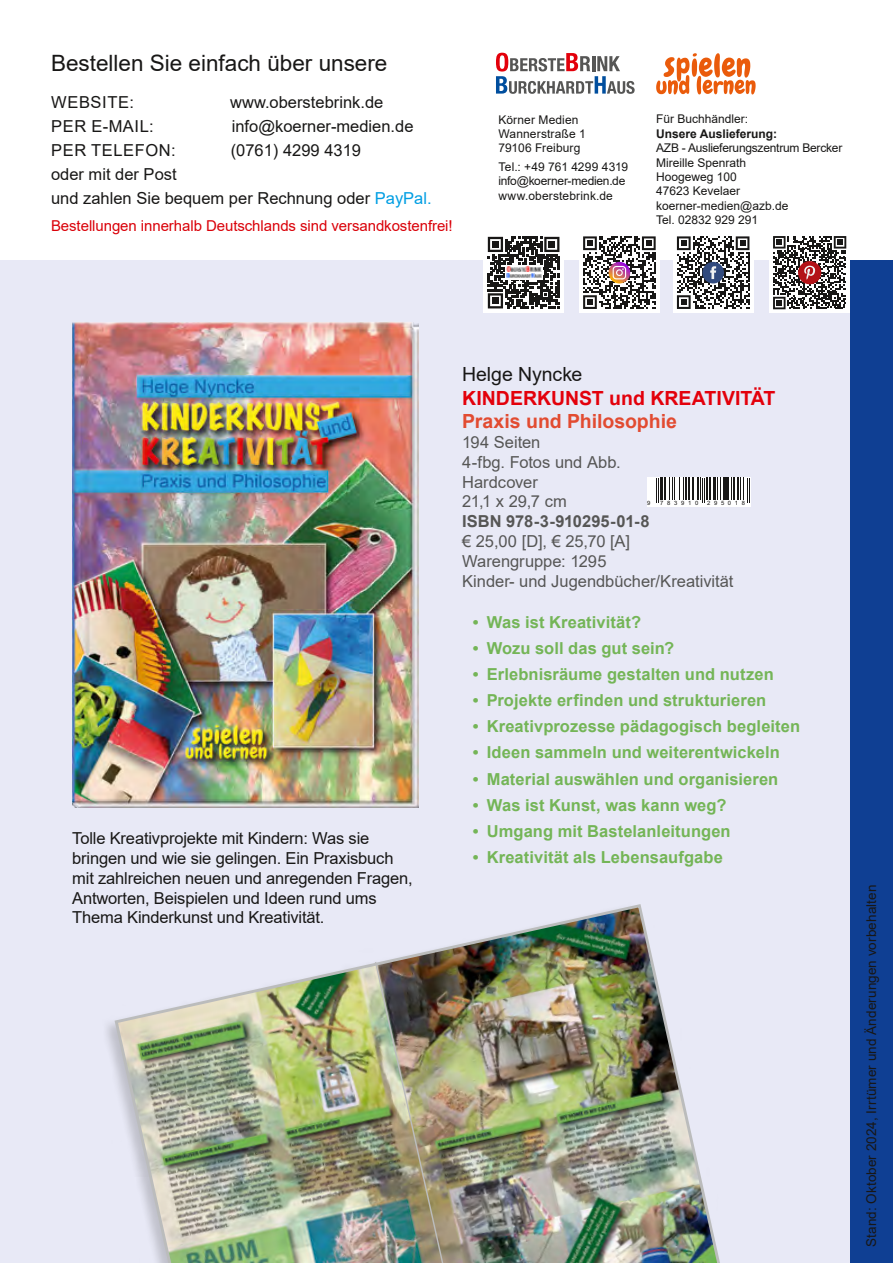
<style>
.page{position:relative;width:893px;height:1263px;background:#fff}
.page>*{position:absolute;margin:0;border:0;box-sizing:border-box;transform-origin:0 0}
.t1{font:22.5px "Arial";color:#181716}
.t2{font:700 19.5px "Arial";color:#e3000b}
.t3{font:700 19.5px "Arial";color:#e24b31}
.t4{font:19.5px "Arial";letter-spacing:-.005em;color:#181716}
.t5{font:16.5px/19.8px "Arial";letter-spacing:-.01em;color:#181716}
.t6{font:700 16.5px "Arial";letter-spacing:.005em;color:#74b557}
.t7{font:16.5px/19.8px "Arial";color:#565655}
.t8{font:700 16.5px "Arial";letter-spacing:-.005em;color:#565655}
.t9{font:15px "Arial";letter-spacing:-.005em;color:#da0009}
.t10{font:13.5px "Arial";letter-spacing:.005em;color:#181716}
.t11{font:12px/14.4px "Arial";color:#181716}
.t12{font:700 12px "Arial";color:#181716}
.t13{font:5.85px "Arial";letter-spacing:.635em;color:#181716}
.s1{color:#009ee3}
</style>
<div class="page">
<div style="left:0;top:215px;width:893px;height:1048px;background:#e8e9f6"></div>
<div style="left:850px;top:230px;width:43px;height:1033px;background:#0f3f93"></div>
<div style="left:0;top:0;width:893px;height:259px;background:#fff"></div>
<svg style="left:496px;top:53px;width:139px;height:41px"></svg>
<svg style="left:656px;top:53px;width:100px;height:41px"></svg>
<svg style="left:483px;top:236px;width:81px;height:77px"></svg>
<svg style="left:488px;top:237px;width:71px;height:71px;background:#666565"></svg>
<div style="left:492px;top:241px;width:7px;height:7px;background:#181716"></div>
<div style="left:549px;top:241px;width:6px;height:7px;background:#181716"></div>
<div style="left:492px;top:298px;width:7px;height:6px;background:#181716"></div>
<img style="left:505px;top:265px;width:37px;height:15px">
<div style="left:579px;top:232px;width:81px;height:81px;background:#fff"></div>
<svg style="left:583px;top:236px;width:73px;height:73px"></svg>
<div style="left:769px;top:232px;width:81px;height:81px;background:#fff"></div>
<svg style="left:773px;top:236px;width:73px;height:73px"></svg>
<div style="left:673px;top:232px;width:80px;height:81px;background:#fff"></div>
<svg style="left:677px;top:236px;width:72px;height:73px"></svg>
<img style="left:72px;top:322px;width:347px;height:486px">
<img style="left:113px;top:904px;width:607px;height:359px">
<div style="left:362px;top:960px;width:99px;height:303px;background:#181716;opacity:.2"></div>
<img style="left:374px;top:960px;width:86px;height:303px">
<svg style="left:647px;top:478px;width:103px;height:29px"></svg>
<svg style="left:656px;top:478px;width:3px;height:25px"></svg>
<hr style="left:660px;top:478px;width:3px;height:22px;background:#181716">
<hr style="left:664px;top:478px;width:2px;height:22px;background:#181716">
<svg style="left:669px;top:478px;width:17px;height:22px"></svg>
<hr style="left:687px;top:478px;width:2px;height:22px;background:#181716">
<hr style="left:691px;top:478px;width:2px;height:22px;background:#181716">
<hr style="left:696px;top:478px;width:2px;height:22px;background:#181716">
<svg style="left:699px;top:478px;width:5px;height:25px"></svg>
<hr style="left:705px;top:478px;width:2px;height:22px;background:#181716">
<hr style="left:708px;top:478px;width:2px;height:22px;background:#181716">
<hr style="left:712px;top:478px;width:3px;height:22px;background:#181716">
<svg style="left:716px;top:478px;width:4px;height:22px"></svg>
<hr style="left:722px;top:478px;width:3px;height:22px;background:#181716">
<hr style="left:726px;top:478px;width:3px;height:22px;background:#181716">
<svg style="left:731px;top:478px;width:1px;height:22px"></svg>
<hr style="left:733px;top:478px;width:2px;height:22px;background:#181716">
<hr style="left:737px;top:478px;width:2px;height:22px;background:#181716">
<svg style="left:740px;top:478px;width:10px;height:25px"></svg>
<h1 class="t1" style="left:51px;top:48px;width:338px">Bestellen Sie einfach über unsere</h1>
<p class="t5" style="left:51px;top:92px;width:28px">Website</p>
<p class="t5" style="left:129px;top:92px;width:6px">:</p>
<p class="t5" style="left:230px;top:92px;width:155px">www.oberstebrink.de</p>
<p class="t5" style="left:51px;top:116px;width:104px">pe r E-Mail:</p>
<p class="t5" style="left:232px;top:116px;width:183px">info@koerner-medien.de</p>
<p class="t5" style="left:51px;top:140px;width:13px">per</p>
<p class="t5" style="left:91px;top:140px;width:23px">Telefon</p>
<p class="t5" style="left:171px;top:140px;width:6px">:</p>
<p class="t5" style="left:231px;top:140px;width:132px">(0761) 4299 4319</p>
<p class="t5" style="left:51px;top:162px;width:382px;line-height:24px">oder mit der Post<br>und zahlen Sie bequem per Rechnung oder <span class="s1">PayPal.</span></p>
<p class="t9" style="left:51px;top:215px;width:403px">Bestellungen innerhalb Deutschlands sind versandkostenfrei!</p>
<p class="t11" style="left:498px;top:112px;width:89px">Körner Medien<br>Wannerstraße 1<br>79106 Freiburg</p>
<p class="t11" style="left:498px;top:159px;width:131px">Tel.: +49 761 4299 4319 info@koerner-medien.de www.oberstebrink.de</p>
<p class="t11" style="left:656px;top:112px;width:94px">Für Buchhändler:</p>
<p class="t12" style="left:656px;top:125px;width:122px">Unsere Auslieferung:</p>
<p class="t11" style="left:656px;top:141px;width:188px">AZB - Auslieferungszentrum Bercker<br>Mireille Spenrath<br>Hoogeweg 100<br>47623 Kevelaer koerner-medien@azb.de<br>Tel. 02832 929 291</p>
<p class="t5" style="left:72px;top:828px;width:342px">Tolle Kreativprojekte mit Kindern: Was sie bringen und wie sie gelingen. Ein Praxisbuch mit zahlreichen neuen und anregenden Fragen, Antworten, Beispielen und Ideen rund ums Thema Kinderkunst und Kreativität.</p>
<p class="t4" style="left:462px;top:361px;width:122px">Helge Nyncke</p>
<p class="t2" style="left:462px;top:384px;width:315px">KINDERKUNST und KREATIVITÄT</p>
<p class="t3" style="left:462px;top:408px;width:216px">Praxis und Philosophie</p>
<p class="t7" style="left:462px;top:432px;width:160px">194 Seiten<br>4-fbg. Fotos und Abb.<br>Hardcover<br>21,1 x 29,7 cm</p>
<p class="t8" style="left:462px;top:510px;width:189px">ISBN 978-3-910295-01-8</p>
<p class="t7" style="left:462px;top:531px;width:273px">€ 25,00 [D], € 25,70 [A]<br>Warengruppe: 1295<br>Kinder- und Jugendbücher/Kreativität</p>
<p class="t13" style="left:647px;top:499px;width:5px">9</p>
<p class="t13" style="left:660px;top:499px;width:40px">783910</p>
<p class="t13" style="left:707px;top:499px;width:40px">295018</p>
<p class="t6" style="left:473px;top:610px;width:170px">• Was ist Kreativität?</p>
<p class="t6" style="left:473px;top:637px;width:203px">• Wozu soll das gut sein?</p>
<p class="t6" style="left:473px;top:663px;width:302px">• Erlebnisräume gestalten und nutzen</p>
<p class="t6" style="left:473px;top:689px;width:295px">• Projekte erfinden und strukturieren</p>
<p class="t6" style="left:473px;top:715px;width:329px">• Kreativprozesse pädagogisch begleiten</p>
<p class="t6" style="left:473px;top:741px;width:309px">• Ideen sammeln und weiterentwickeln</p>
<p class="t6" style="left:473px;top:767px;width:307px">• Material auswählen und organisieren</p>
<p class="t6" style="left:473px;top:793px;width:255px">• Was ist Kunst, was kann weg?</p>
<p class="t6" style="left:473px;top:819px;width:259px">• Umgang mit Bastelanleitungen</p>
<p class="t6" style="left:473px;top:845px;width:252px">• Kreativität als Lebensaufgabe</p>
<p class="t10" style="left:862px;top:1247px;width:364px;rotate:-90deg">Stand: Oktober 2024, Irrtümer und Änderungen vorbehalten</p>
</div>
